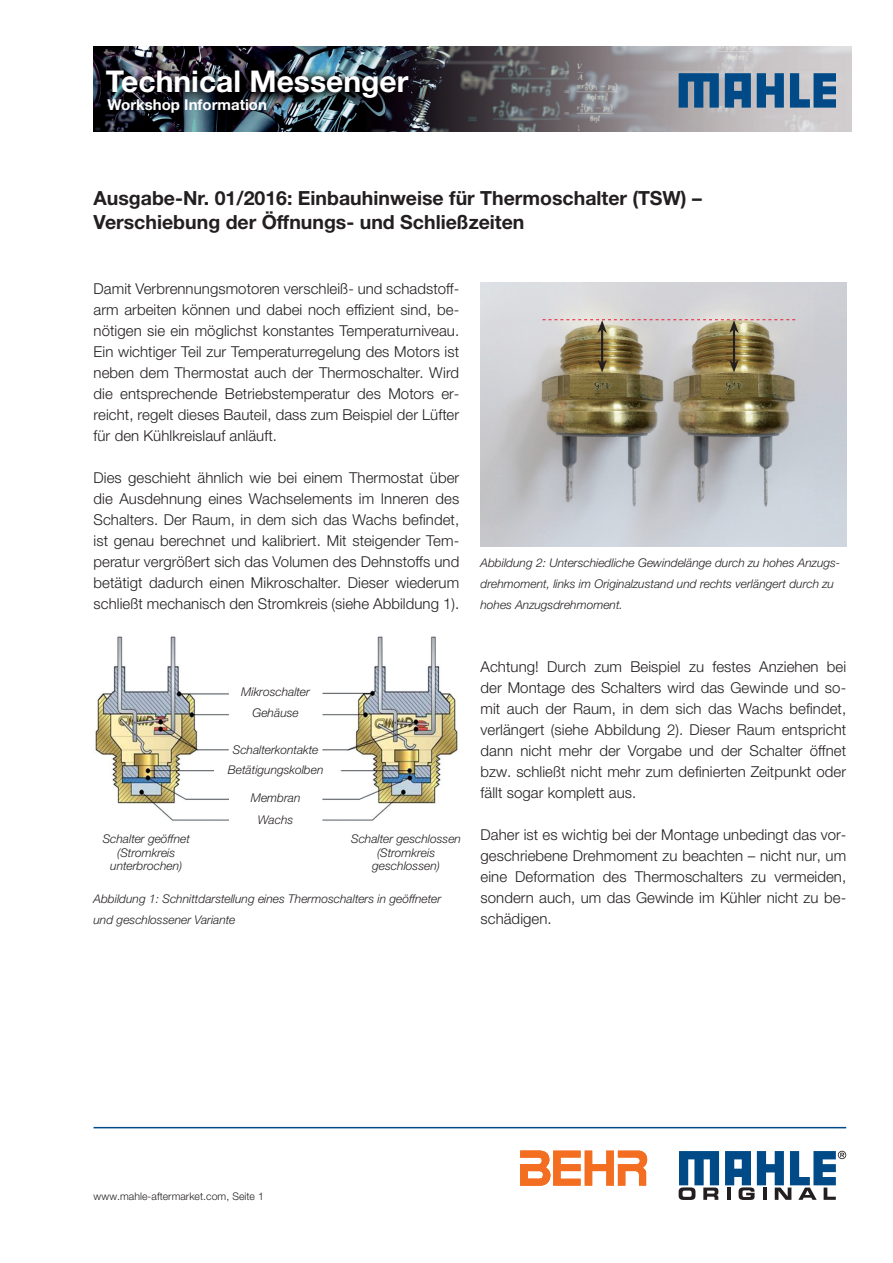
<style>
.page{position:relative;width:893px;height:1263px;background:#fff}
.page>*{position:absolute;margin:0;border:0;box-sizing:border-box;transform-origin:0 0}
.t1{font:700 30px "Helvetica Neue LTW1 G";color:#fff}
.t2{font:700 19.5px/24px "Helvetica Neue LTW1 G";color:#231f20}
.t3{font:300 15px/21px "Helvetica Neue LTW1 G";letter-spacing:.005em;color:#231f20;text-align:justify}
.t4{font:700 15px "Helvetica Neue LTW1 G";color:#fff}
.t5{font:italic 300 12px/13.5px "Helvetica Neue LTW1 G";color:#231f20;text-align:center}
.t6{font:300 10.5px "Helvetica Neue LTW1 G";letter-spacing:.005em;color:#231f20}
</style>
<div class="page">
<svg style="left:679px;top:1151px;width:40px;height:49px"></svg>
<svg style="left:725px;top:1151px;width:121px;height:49px"></svg>
<hr style="left:94px;top:1127px;width:752px;height:1px;background:#004b87">
<img style="left:95px;top:636px;width:363px;height:185px">
<img style="left:480px;top:283px;width:366px;height:263px">
<img style="left:94px;top:47px;width:757px;height:85px">
<svg style="left:679px;top:73px;width:40px;height:35px"></svg>
<svg style="left:757px;top:73px;width:27px;height:35px"></svg>
<svg style="left:790px;top:73px;width:46px;height:35px;background:#47779f"></svg>
<svg style="left:725px;top:73px;width:26px;height:35px"></svg>
<svg style="left:520px;top:1150px;width:127px;height:36px"></svg>
<div style="left:229px;top:681px;width:93px;height:21px;background:#fff"></div>
<div style="left:229px;top:702px;width:93px;height:21px;background:#fff"></div>
<div style="left:229px;top:739px;width:93px;height:21px;background:#fff"></div>
<div style="left:229px;top:788px;width:93px;height:20px;background:#fff"></div>
<div style="left:229px;top:809px;width:93px;height:21px;background:#fff"></div>
<div style="left:214px;top:756px;width:123px;height:27px;background:#fff"></div>
<hr style="left:601px;top:329px;width:2px;height:34px;background:#231f20">
<svg style="left:597px;top:359px;width:10px;height:13px"></svg>
<hr style="left:733px;top:329px;width:2px;height:34px;background:#231f20">
<svg style="left:729px;top:359px;width:10px;height:13px"></svg>
<svg style="left:543px;top:319px;width:252px;height:14px;background:#c8bdb1"></svg>
<h1 class="t1" style="left:106px;top:63px;width:304px">Technical Messenger</h1>
<p class="t4" style="left:107px;top:96px;width:161px">Workshop Information</p>
<h2 class="t2" style="left:94px;top:186px;width:610px">Ausgabe-Nr. 01/2016: Einbauhinweise für Thermoschalter (TSW) –<br>Verschiebung der Öffnungs- und Schließzeiten</h2>
<p class="t3" style="left:94px;top:278px;width:367px">Damit Verbrennungsmotoren verschleiß- und schadstoff&shy;arm arbeiten können und dabei noch effizient sind, be&shy;nötigen sie ein möglichst konstantes Temperaturniveau.<br>Ein wichtiger Teil zur Temperaturregelung des Motors ist neben dem Thermostat auch der Thermoschalter. Wird die entsprechende Betriebstemperatur des Motors er&shy;reicht, regelt dieses Bauteil, dass zum Beispiel der Lüfter für den Kühlkreislauf anläuft.</p>
<p class="t3" style="left:94px;top:467px;width:367px">Dies geschieht ähnlich wie bei einem Thermostat über die Ausdehnung eines Wachselements im Inneren des Schalters. Der Raum, in dem sich das Wachs befindet, ist genau berechnet und kalibriert. Mit steigender Tem&shy;peratur vergrößert sich das Volumen des Dehnstoffs und betätigt dadurch einen Mikroschalter. Dieser wiederum schließt mechanisch den Stromkreis (siehe Abbildung 1).</p>
<p class="t5" style="left:480px;top:552px;width:361px;line-height:21px;text-align:left">Abbildung 2: Unterschiedliche Gewindelänge durch zu hohes Anzugs&shy;drehmoment, links im Originalzustand und rechts verlängert durch zu hohes Anzugsdrehmoment.</p>
<p class="t5" style="left:241px;top:685px;width:70px">Mikroschalter</p>
<p class="t5" style="left:253px;top:706px;width:48px">Gehäuse</p>
<p class="t5" style="left:233px;top:743px;width:87px">Schalterkontakte</p>
<p class="t5" style="left:251px;top:787px;width:51px;line-height:21.3px">Membran<br>Wachs</p>
<p class="t5" style="left:228px;top:763px;width:97px">Betätigungskolben</p>
<p class="t5" style="left:103px;top:832px;width:89px">Schalter geöffnet (Stromkreis unterbrochen)</p>
<p class="t5" style="left:351px;top:832px;width:111px">Schalter geschlossen (Stromkreis geschlossen)</p>
<p class="t5" style="left:94px;top:888px;width:349px;line-height:21px;text-align:left">Abbildung 1: Schnittdarstellung eines Thermoschalters in geöffneter und geschlossener Variante</p>
<p class="t3" style="left:480px;top:656px;width:367px">Achtung! Durch zum Beispiel zu festes Anziehen bei der Montage des Schalters wird das Gewinde und so&shy;mit auch der Raum, in dem sich das Wachs befindet, verlängert (siehe Abbildung 2). Dieser Raum entspricht dann nicht mehr der Vorgabe und der Schalter öffnet bzw. schließt nicht mehr zum definierten Zeitpunkt oder fällt sogar komplett aus.</p>
<p class="t3" style="left:480px;top:824px;width:367px">Daher ist es wichtig bei der Montage unbedingt das vor&shy;geschriebene Drehmoment zu beachten – nicht nur, um eine Deformation des Thermoschalters zu vermeiden, sondern auch, um das Gewinde im Kühler nicht zu be&shy;schädigen.</p>
<p class="t6" style="left:94px;top:1190px;width:172px">www.mahle-aftermarket.com, Seite 1</p>
</div>
